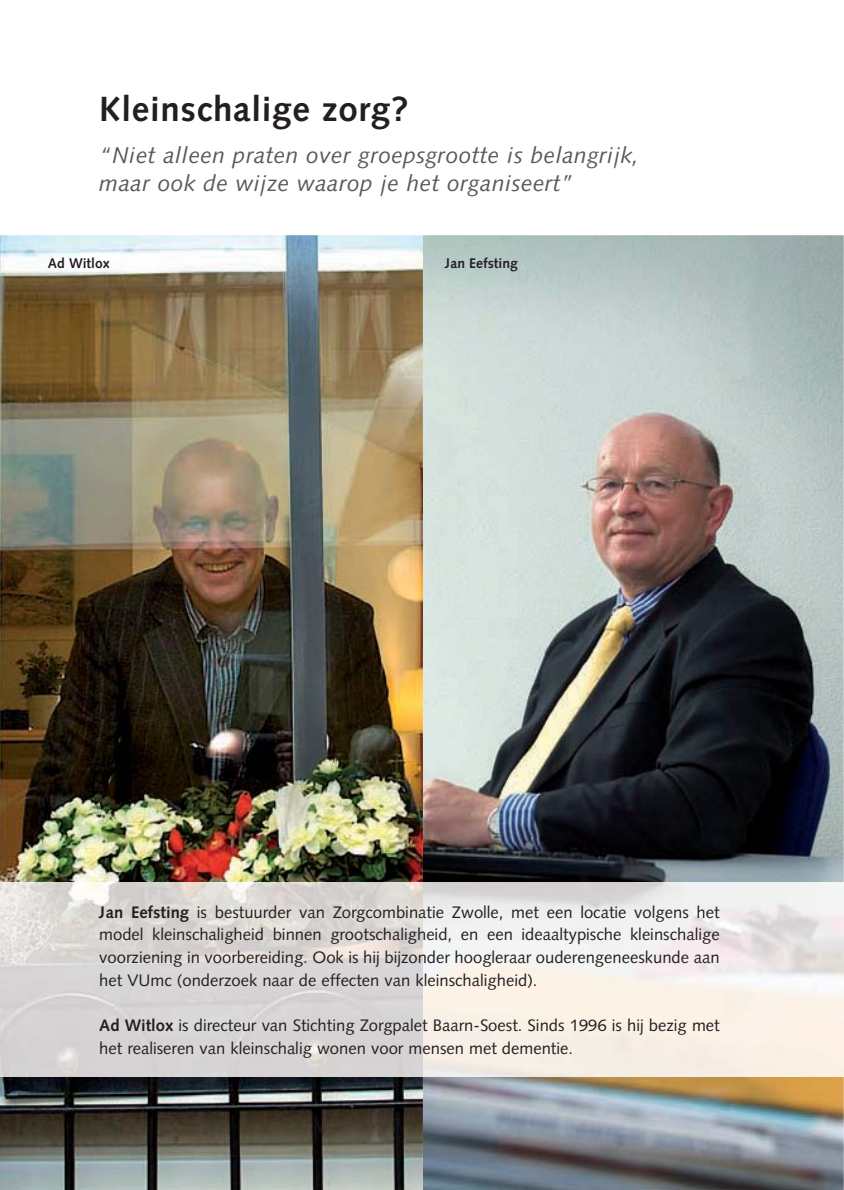
<style>
.page{position:relative;width:844px;height:1190px;background:#fff}
.page>*{position:absolute;margin:0;border:0;box-sizing:border-box;transform-origin:0 0}
.t1{font:700 35px "Syntax LT Std";letter-spacing:.02em;color:#231f20}
.t2{font:italic 22.75px/28px "Syntax LT Std";letter-spacing:.02em;color:#58595b}
.t3{font:16.62px/22.8px "Syntax LT Std";color:#231f20;text-align:justify}
.t4{font:700 14px "Syntax LT Std";color:#231f20}
.s1{font-weight:700}
</style>
<div class="page">
<img style="left:423px;top:235px;width:420px;height:955px">
<img style="left:0;top:235px;width:423px;height:955px">
<img style="left:0;top:882px;width:843px;height:195px">
<h1 class="t1" style="left:99px;top:94px;width:311px">Kleinschalige zorg?</h1>
<h2 class="t2" style="left:99px;top:143px;width:541px">“Niet alleen praten over groepsgrootte is belangrijk, maar ook de wijze waarop je het organiseert”</h2>
<p class="t4" style="left:48px;top:258px;width:63px">Ad Witlox</p>
<p class="t4" style="left:445px;top:258px;width:74px">Jan Eefsting</p>
<p class="t3" style="left:99px;top:902px;width:622px"><span class="s1">Jan Eefsting</span> is bestuurder van Zorgcombinatie Zwolle, met een locatie volgens het model kleinschaligheid binnen grootschaligheid, en een ideaaltypische klein schalige voorziening in voorbereiding. Ook is hij bijzonder hoogleraar ouderen genees kunde aan het VUmc (onderzoek naar de effecten van kleinschaligheid).</p>
<p class="t3" style="left:99px;top:1016px;width:622px"><span class="s1">Ad Witlox</span> is directeur van Stichting Zorgpalet Baarn-Soest. Sinds 1996 is hij bezig met het realiseren van kleinschalig wonen voor mensen met dementie.</p>
</div>
